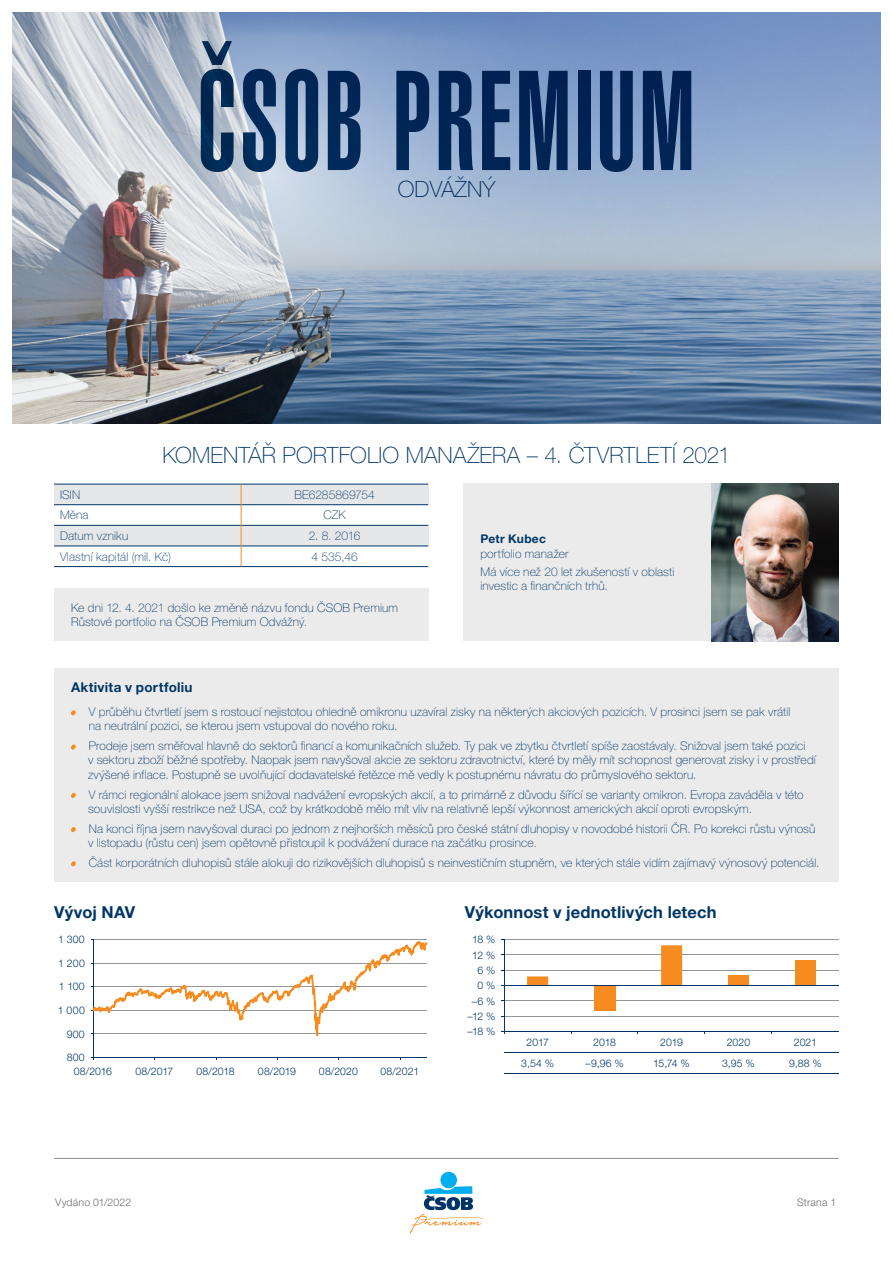
<style>
.page{position:relative;width:893px;height:1263px;background:#fff}
.page>*{position:absolute;margin:0;border:0;box-sizing:border-box;transform-origin:0 0}
.t1{font:139.35px "Helvetica LT Pro Ult Comp";letter-spacing:.025em;color:#003667;scale:.85 1}
.Nadpis_materialu{font:100 22.5px "Helvetica Neue LT Pro";letter-spacing:.005em;color:#003667}
.Plain_text{font:700 16.5px "Helvetica Neue LT Pro";letter-spacing:.01em;color:#003667}
.Box{font:700 13.5px "Helvetica Neue LT Pro";letter-spacing:.02em;color:#003667}
.Box-2{font:100 12px/14.1px "Helvetica Neue LT Pro";letter-spacing:.01em;color:#003667}
.Plain_text-2{font:100 12px/14.1px "Helvetica Neue LT Pro";letter-spacing:.01em;color:#003667}
.t2{font:300 10.5px "Helvetica Neue LT Pro";letter-spacing:.005em;color:#003667}
.t3{font:300 10.5px "Helvetica Neue LT Pro";letter-spacing:.015em;color:#6c6d70}
.s1{font-weight:700}
</style>
<div class="page">
<svg style="left:410px;top:1172px;width:73px;height:62px"></svg>
<hr style="left:54px;top:1158px;width:785px;height:1px;background:#939598">
<img style="left:13px;top:364px;width:867px;height:59px">
<svg style="left:12px;top:12px;width:869px;height:352px;background:#97aac4"></svg>
<div style="left:463px;top:484px;width:376px;height:157px;background:#ebebec"></div>
<div style="left:54px;top:484px;width:187px;height:21px;background:#e6e7e9"></div>
<div style="left:241px;top:484px;width:187px;height:21px;background:#e6e7e9"></div>
<div style="left:54px;top:525px;width:187px;height:21px;background:#e6e7e9"></div>
<div style="left:241px;top:525px;width:187px;height:21px;background:#e6e7e9"></div>
<hr style="left:54px;top:484px;width:187px;height:1px;background:#003667">
<hr style="left:241px;top:484px;width:187px;height:1px;background:#003667">
<hr style="left:54px;top:566px;width:187px;height:1px;background:#003667">
<hr style="left:241px;top:566px;width:187px;height:1px;background:#003667">
<svg style="left:241px;top:484px;width:1px;height:82px"></svg>
<hr style="left:54px;top:504px;width:187px;height:1px;background:#003667">
<hr style="left:241px;top:504px;width:187px;height:1px;background:#003667">
<hr style="left:54px;top:525px;width:187px;height:1px;background:#003667">
<hr style="left:241px;top:525px;width:187px;height:1px;background:#003667">
<hr style="left:54px;top:546px;width:187px;height:1px;background:#003667">
<hr style="left:241px;top:546px;width:187px;height:1px;background:#003667">
<hr style="left:504px;top:1073px;width:335px;height:1px;background:#003667">
<hr style="left:504px;top:1031px;width:335px;height:1px;background:#003667">
<hr style="left:504px;top:939px;width:335px;height:1px;background:#939598">
<hr style="left:504px;top:1052px;width:335px;height:1px;background:#003667">
<hr style="left:504px;top:954px;width:335px;height:1px;background:#939598">
<hr style="left:504px;top:970px;width:335px;height:1px;background:#939598">
<hr style="left:504px;top:1000px;width:335px;height:1px;background:#939598">
<hr style="left:504px;top:1016px;width:335px;height:1px;background:#939598">
<hr style="left:504px;top:939px;width:1px;height:92px;background:#003667">
<div style="left:54px;top:588px;width:374px;height:53px;background:#ebebec"></div>
<div style="left:54px;top:668px;width:785px;height:213px;background:#ebebec"></div>
<svg style="left:71px;top:710px;width:5px;height:5px"></svg>
<svg style="left:71px;top:744px;width:5px;height:6px"></svg>
<svg style="left:71px;top:792px;width:5px;height:6px"></svg>
<svg style="left:71px;top:827px;width:5px;height:5px"></svg>
<svg style="left:71px;top:861px;width:5px;height:5px"></svg>
<img style="left:711px;top:484px;width:128px;height:157px">
<div style="left:594px;top:985px;width:21px;height:26px;background:#f68b1f"></div>
<div style="left:728px;top:975px;width:21px;height:10px;background:#f68b1f"></div>
<div style="left:795px;top:960px;width:21px;height:25px;background:#f68b1f"></div>
<svg style="left:527px;top:976px;width:21px;height:9px"></svg>
<svg style="left:661px;top:945px;width:21px;height:40px"></svg>
<hr style="left:504px;top:985px;width:335px;height:1px;background:#003667">
<svg style="left:91px;top:939px;width:337px;height:121px"></svg>
<h1 class="t1" style="left:197px;top:41px;width:587px">ČSOB PREMIUM</h1>
<h2 class="Nadpis_materialu" style="left:398px;top:176px;width:99px">ODVÁŽNÝ</h2>
<p class="Nadpis_materialu" style="left:162px;top:442px;width:570px">KOMENTÁŘ PORTFOLIO MANAŽERA – 4. ČTVRTLETÍ 2021</p>
<p class="Box-2" style="left:60px;top:487px;width:22px">ISIN</p>
<p class="Box-2" style="left:294px;top:487px;width:82px">BE6285869754</p>
<p class="Box-2" style="left:60px;top:508px;width:30px">Měna</p>
<p class="Box-2" style="left:324px;top:508px;width:24px">CZK</p>
<p class="Box-2" style="left:60px;top:529px;width:70px">Datum vzniku</p>
<p class="Box-2" style="left:309px;top:529px;width:53px">2. 8. 2016</p>
<p class="Box-2" style="left:60px;top:549px;width:112px">Vlastní kapitál (mil. Kč)</p>
<p class="Box-2" style="left:311px;top:549px;width:48px">4 535,46</p>
<p class="Box-2" style="left:71px;top:601px;width:329px">Ke dni 12. 4. 2021 došlo ke změně názvu fondu ČSOB Premium<br>Růstové portfolio na ČSOB Premium Odvážný.</p>
<p class="Plain_text-2" style="left:480px;top:532px;width:90px"><span class="s1">Petr Kubec </span>portfolio manažer</p>
<p class="Plain_text-2" style="left:480px;top:564px;width:195px">Má více než 20 let zkušeností v oblasti investic a finančních trhů.</p>
<p class="Box" style="left:71px;top:679px;width:123px">Aktivita v portfoliu</p>
<p class="Box-2" style="left:89px;top:705px;width:703px">V průběhu čtvrtletí jsem s rostoucí nejistotou ohledně omikronu uzavíral zisky na některých akciových pozicích. V prosinci jsem se pak vrátil na neutrální pozici, se kterou jsem vstupoval do nového roku.</p>
<p class="Box-2" style="left:88px;top:739px;width:729px">Prodeje jsem směřoval hlavně do sektorů financí a komunikačních služeb. Ty pak ve zbytku čtvrtletí spíše zaostávaly. Snižoval jsem také pozici<br>v sektoru zboží běžné spotřeby. Naopak jsem navyšoval akcie ze sektoru zdravotnictví, které by měly mít schopnost generovat zisky i v prostředí zvýšené inflace. Postupně se uvolňující dodavatelské řetězce mě vedly k postupnému návratu do průmyslového sektoru.</p>
<p class="Box-2" style="left:88px;top:787px;width:717px">V rámci regionální alokace jsem snižoval nadvážení evropských akcií, a to primárně z důvodu šířící se varianty omikron. Evropa zaváděla v této souvislosti vyšší restrikce než USA, což by krátkodobě mělo mít vliv na relativně lepší výkonnost amerických akcií oproti evropským.</p>
<p class="Box-2" style="left:88px;top:821px;width:729px">Na konci října jsem navyšoval duraci po jednom z nejhorších měsíců pro české státní dluhopisy v novodobé historii ČR. Po korekci růstu výnosů v listopadu (růstu cen) jsem opětovně přistoupil k podvážení durace na začátku prosince.</p>
<p class="Box-2" style="left:89px;top:856px;width:732px">Část korporátních dluhopisů stále alokuji do rizikovějších dluhopisů s neinvestičním stupněm, ve kterých stále vidím zajímavý výnosový potenciál.</p>
<p class="Plain_text" style="left:54px;top:902px;width:83px">Vývoj NAV</p>
<p class="Plain_text" style="left:465px;top:902px;width:253px">Výkonnost v jednotlivých letech</p>
<p class="t2" style="left:58px;top:933px;width:28px">1 300</p>
<p class="t2" style="left:58px;top:957px;width:28px">1 200</p>
<p class="t2" style="left:59px;top:980px;width:28px">1 100</p>
<p class="t2" style="left:58px;top:1004px;width:28px">1 000</p>
<p class="t2" style="left:67px;top:1027px;width:20px">900</p>
<p class="t2" style="left:467px;top:1025px;width:30px">–18 %</p>
<p class="t2" style="left:472px;top:933px;width:25px">18 %</p>
<p class="t2" style="left:472px;top:949px;width:25px">12 %</p>
<p class="t2" style="left:478px;top:964px;width:20px">6 %</p>
<p class="t2" style="left:478px;top:979px;width:20px">0 %</p>
<p class="t2" style="left:472px;top:994px;width:25px">–6 %</p>
<p class="t2" style="left:467px;top:1010px;width:30px">–12 %</p>
<p class="t2" style="left:67px;top:1051px;width:20px">800</p>
<p class="t2" style="left:74px;top:1065px;width:40px">08/2016</p>
<p class="t2" style="left:135px;top:1065px;width:39px">08/2017</p>
<p class="t2" style="left:197px;top:1065px;width:40px">08/2018</p>
<p class="t2" style="left:258px;top:1065px;width:40px">08/2019</p>
<p class="t2" style="left:319px;top:1065px;width:40px">08/2020</p>
<p class="t2" style="left:380px;top:1065px;width:40px">08/2021</p>
<p class="t2" style="left:526px;top:1035px;width:24px">2017</p>
<p class="t2" style="left:593px;top:1035px;width:24px">2018</p>
<p class="t2" style="left:660px;top:1035px;width:24px">2019</p>
<p class="t2" style="left:727px;top:1035px;width:25px">2020</p>
<p class="t2" style="left:794px;top:1035px;width:25px">2021</p>
<p class="t2" style="left:521px;top:1057px;width:34px">3,54 %</p>
<p class="t2" style="left:585px;top:1057px;width:40px">–9,96 %</p>
<p class="t2" style="left:653px;top:1057px;width:38px">15,74 %</p>
<p class="t2" style="left:722px;top:1057px;width:34px">3,95 %</p>
<p class="t2" style="left:789px;top:1057px;width:34px">9,88 %</p>
<p class="t3" style="left:55px;top:1196px;width:77px">Vydáno 01/2022</p>
<p class="t3" style="left:797px;top:1196px;width:41px">Strana 1</p>
</div>
